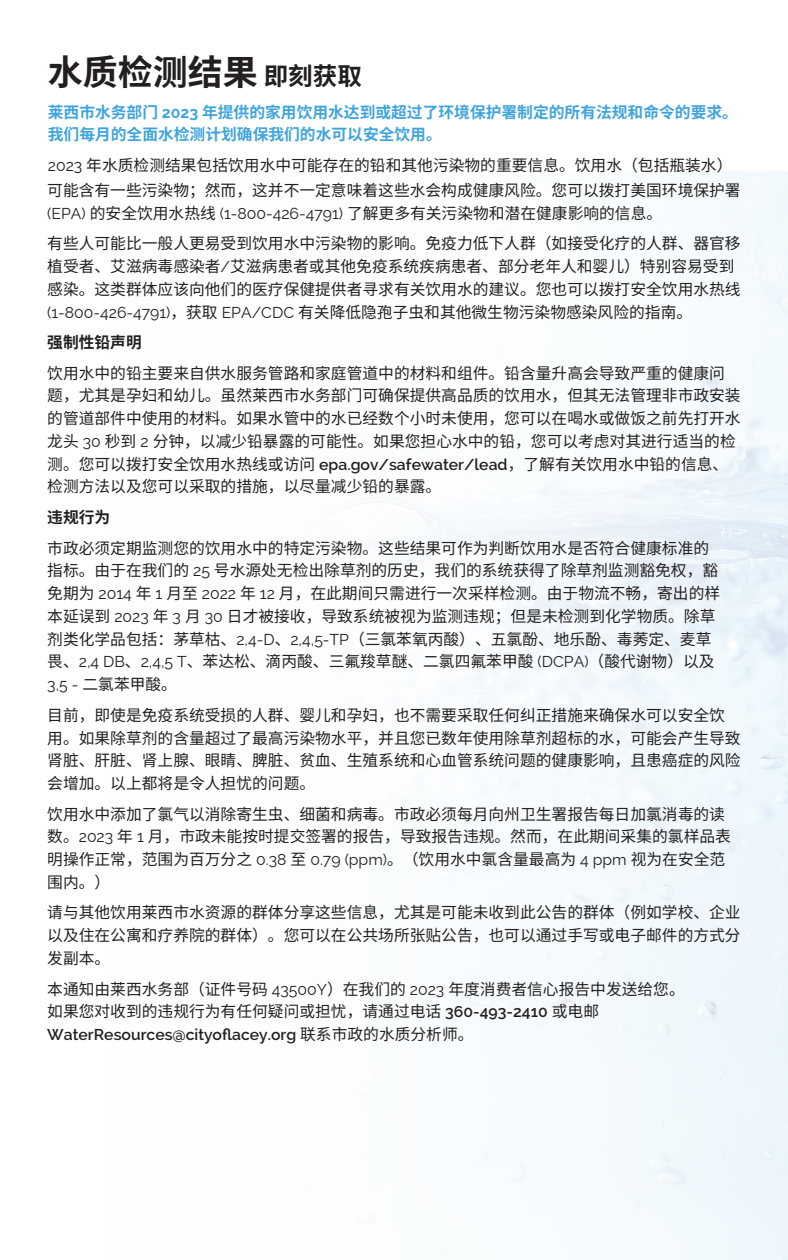
<style>
.page{position:relative;width:788px;height:1260px;background:#fff}
.page>*{position:absolute;margin:0;border:0;box-sizing:border-box;transform-origin:0 0}
.t1{font:700 35px "Noto Sans CJ Ksc";color:#231f20}
.t2{font:15.75px/22.8px "Noto Sans CJ Ksc";color:#231f20}
.t3{font:700 15.75px/22.8px "Noto Sans CJ Ksc";color:#3fa4dc}
.t4{font:600 15.75px "Raleway";color:#231f20}
.t5{font:700 15.75px "Noto Sans CJ Ksc";color:#231f20}
.s1{font-size:24.5px}
.s2{font-family:"Raleway"}
.s3{font-family:"Raleway";font-weight:600}
.s4{font-family:"Noto Sans CJ Ksc";font-weight:400}
</style>
<div class="page">
<h1 class="t1" style="left:48px;top:53px;width:315px">水质检测结果<span class="s1">即刻获取</span></h1>
<p class="t3" style="left:48px;top:101px;width:691px">莱西市水务部门 <span class="s2">2023</span> 年提供的家用饮用水达到或超过了环境保护署制定的所有法规和命令的要求。我们每月的全面水检测计划确保我们的水可以安全饮用。</p>
<p class="t2" style="left:47px;top:153px;width:695px;line-height:25px"><span class="s2">2023</span> 年水质检测结果包括饮用水中可能存在的铅和其他污染物的重要信息。饮用水（包括瓶装水）可能含有一些污染物；然而，这并不一定意味着这些水会构成健康风险。您可以拨打美国环境保护署</p>
<p class="t2" style="left:47px;top:198px;width:695px;line-height:30.6px"><span class="s2">(EPA)</span> 的安全饮用水热线 <span class="s2">(1-800-426-4791)</span> 了解更多有关污染物和潜在健康影响的信息。<br>有些人可能比一般人更易受到饮用水中污染物的影响。免疫力低下人群（如接受化疗的人群、器官移</p>
<p class="t2" style="left:47px;top:255px;width:695px">植受者、艾滋病毒感染者<span class="s2">/</span>艾滋病患者或其他免疫系统疾病患者、部分老年人和婴儿）特别容易受到感染。这类群体应该向他们的医疗保健提供者寻求有关饮用水的建议。您也可以拨打安全饮用水热线<span class="s2">(1-800-426-4791)</span>，获取 <span class="s2">EPA/CDC</span> 有关降低隐孢子虫和其他微生物污染物感染风险的指南。</p>
<p class="t5" style="left:47px;top:333px;width:96px">强制性铅声明</p>
<p class="t2" style="left:47px;top:362px;width:695px">饮用水中的铅主要来自供水服务管路和家庭管道中的材料和组件。铅含量升高会导致严重的健康问题，尤其是孕妇和幼儿。虽然莱西市水务部门可确保提供高品质的饮用水，但其无法管理非市政安装的管道部件中使用的材料。如果水管中的水已经数个小时未使用，您可以在喝水或做饭之前先打开水龙头 <span class="s2">30</span> 秒到 <span class="s2">2</span> 分钟，以减少铅暴露的可能性。如果您担心水中的铅，您可以考虑对其进行适当的检测。您可以拨打安全饮用水热线或访问 <span class="s3">epa.gov/safewater/lead</span>，了解有关饮用水中铅的信息、检测方法以及您可以采取的措施，以尽量减少铅的暴露。</p>
<p class="t5" style="left:47px;top:508px;width:65px">违规行为</p>
<p class="t2" style="left:47px;top:537px;width:674px">市政必须定期监测您的饮用水中的特定污染物。这些结果可作为判断饮用水是否符合健康标准的指标。由于在我们的 <span class="s2">25</span> 号水源处无检出除草剂的历史，我们的系统获得了除草剂监测豁免权，豁免期为 <span class="s2">2014</span> 年 <span class="s2">1</span> 月至 <span class="s2">2022</span> 年 <span class="s2">12</span> 月，在此期间只需进行一次采样检测。由于物流不畅，寄出的样本延误到 <span class="s2">2023</span> 年 <span class="s2">3</span> 月 <span class="s2">30</span> 日才被接收，导致系统被视为监测违规；但是未检测到化学物质。除草剂类化学品包括：茅草枯、<span class="s2">2,4-D</span>、<span class="s2">2,4,5-TP</span>（三氯苯氧丙酸）、五氯酚、地乐酚、毒莠定、麦草畏、<span class="s2">2,4 DB</span>、<span class="s2">2,4,5 T</span>、苯达松、滴丙酸、三氟羧草醚、二氯四氟苯甲酸 <span class="s2">(DCPA)</span>（酸代谢物）以及<span class="s2">3,5 -</span> 二氯苯甲酸。</p>
<p class="t2" style="left:47px;top:704px;width:695px">目前，即使是免疫系统受损的人群、婴儿和孕妇，也不需要采取任何纠正措施来确保水可以安全饮用。如果除草剂的含量超过了最高污染物水平，并且您已数年使用除草剂超标的水，可能会产生导致肾脏、肝脏、肾上腺、眼睛、脾脏、贫血、生殖系统和心血管系统问题的健康影响，且患癌症的风险会增加。以上都将是令人担忧的问题。</p>
<p class="t2" style="left:47px;top:803px;width:685px">饮用水中添加了氯气以消除寄生虫、细菌和病毒。市政必须每月向州卫生署报告每日加氯消毒的读数。<span class="s2">2023</span> 年 <span class="s2">1</span> 月，市政未能按时提交签署的报告，导致报告违规。然而，在此期间采集的氯样品表明操作正常，范围为百万分之 <span class="s2">0.38</span> 至 <span class="s2">0.79 (ppm)</span>。（饮用水中氯含量最高为 <span class="s2">4 ppm</span> 视为在安全范围内。）</p>
<p class="t2" style="left:47px;top:902px;width:695px;text-align:justify">请与其他饮用莱西市水资源的群体分享这些信息，尤其是可能未收到此公告的群体（例如学校、企业以及住在公寓和疗养院的群体）。您可以在公共场所张贴公告，也可以通过手写或电子邮件的方式分发副本。</p>
<p class="t2" style="left:47px;top:978px;width:639px">本通知由莱西水务部（证件号码 <span class="s2">43500Y</span>）在我们的 <span class="s2">2023</span> 年度消费者信心报告中发送给您。如果您对收到的违规行为有任何疑问或担忧，请通过电话 <span class="s3">360-493-2410</span> 或电邮</p>
<p class="t4" style="left:47px;top:1025px;width:428px">WaterResources@cityoflacey.org <span class="s4">联系市政的水质分析师。</span></p>
</div>
